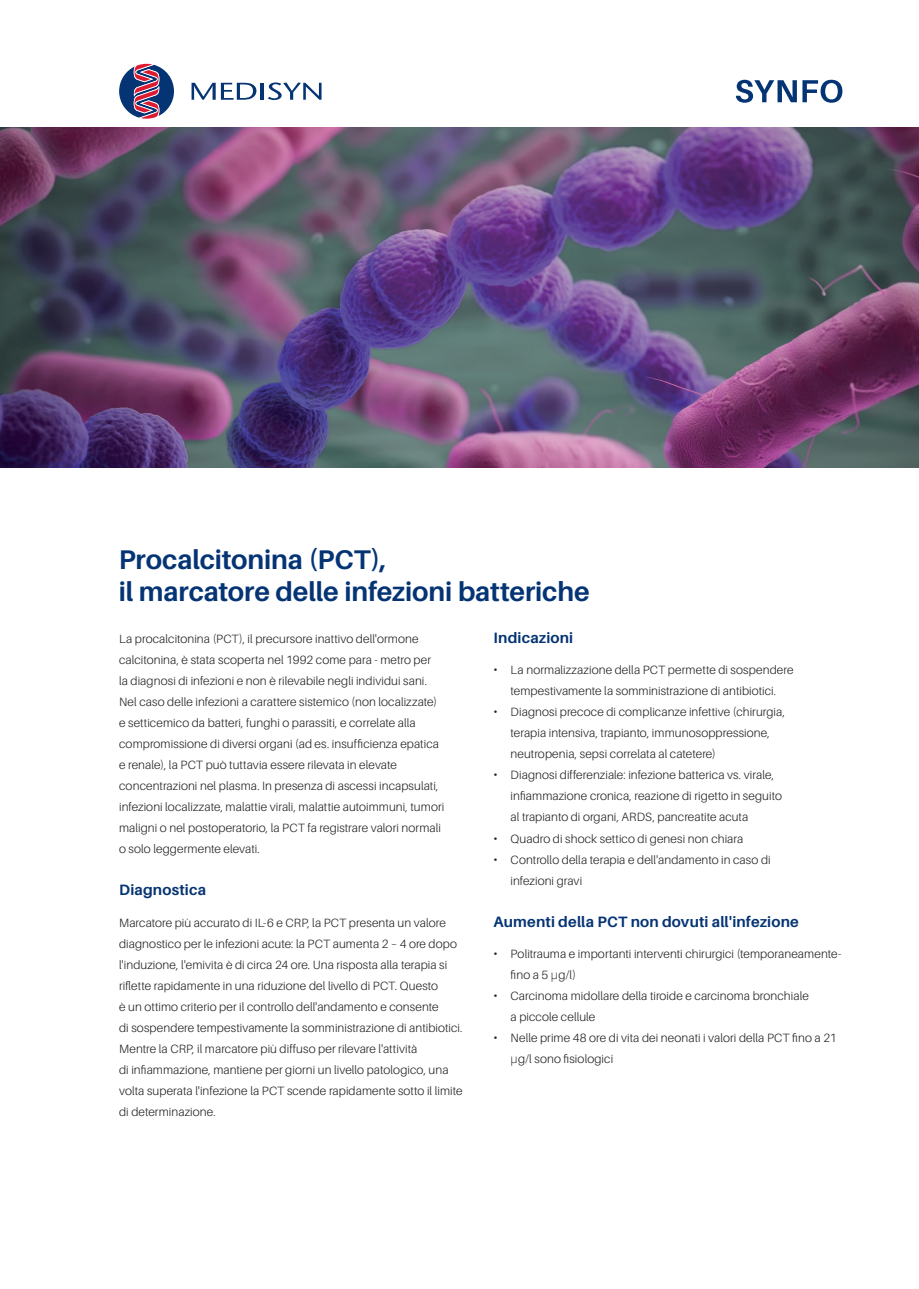
<style>
.page{position:relative;width:919px;height:1289px;background:#fff}
.page>*{position:absolute;margin:0;border:0;box-sizing:border-box;transform-origin:0 0}
.t1{font:700 27px/31.5px "Aileron";letter-spacing:-.005em;color:#053474}
.t2{font:700 15px "Aileron";letter-spacing:.01em;color:#053474}
.t3{font:300 12px/21px "Aileron";letter-spacing:.01em;color:#231f20}
.s1{font-size:24px}
.s2{font-family:"Open Sans"}
</style>
<div class="page">
<svg style="left:735px;top:80px;width:61px;height:23px"></svg>
<svg style="left:802px;top:80px;width:40px;height:23px"></svg>
<svg style="left:191px;top:83px;width:65px;height:17px"></svg>
<hr style="left:260px;top:83px;width:3px;height:17px;background:#053474">
<svg style="left:268px;top:82px;width:53px;height:18px"></svg>
<svg style="left:119px;top:64px;width:55px;height:55px"></svg>
<img style="left:0;top:128px;width:918px;height:340px">
<h1 class="t1" style="left:119px;top:544px;width:472px">Procalcitonina (PCT),<br>il marcatore delle infezioni batteriche</h1>
<p class="t3" style="left:119px;top:628px;width:327px">La procalcitonina (PCT), il precursore inattivo dell'ormone calcitonina, è stata scoperta nel 1992 come para - metro per<br>la diagnosi di infezioni e non è rilevabile negli individui sani.<br>Nel caso delle infezioni a carattere sistemico (non localizzate) e setticemico da batteri, funghi o parassiti, e correlate alla compromissione di diversi organi (ad es. insufficienza epatica e renale), la PCT può tuttavia essere rilevata in elevate concentrazioni nel plasma. In presenza di ascessi incapsulati, infezioni localizzate, malattie virali, malattie autoimmuni, tumori maligni o nel postoperatorio, la PCT fa registrare valori normali o solo leggermente elevati.</p>
<p class="t2" style="left:119px;top:881px;width:88px">Diagnostica</p>
<p class="t3" style="left:119px;top:912px;width:345px">Marcatore più accurato di IL-6 e CRP, la PCT presenta un valore diagnostico per le infezioni acute: la PCT aumenta 2 – 4 ore dopo l'induzione, l'emivita è di circa 24 ore. Una risposta alla terapia si riflette rapidamente in una riduzione del livello di PCT. Questo<br>è un ottimo criterio per il controllo dell'andamento e consente<br>di sospendere tempestivamente la somministrazione di antibiotici.<br>Mentre la CRP, il marcatore più diffuso per rilevare l'attività<br>di infiammazione, mantiene per giorni un livello patologico, una volta superata l'infezione la PCT scende rapidamente sotto il limite di determinazione.</p>
<p class="t2" style="left:493px;top:629px;width:81px">Indicazioni</p>
<p class="t3" style="left:493px;top:660px;width:301px"><span class="s1">·</span> La normalizzazione della PCT permette di sospendere</p>
<p class="t3" style="left:510px;top:681px;width:267px">tempestivamente la somministrazione di antibiotici.</p>
<p class="t3" style="left:493px;top:702px;width:293px"><span class="s1">·</span> Diagnosi precoce di complicanze infettive (chirurgia,</p>
<p class="t3" style="left:510px;top:723px;width:261px">terapia intensiva, trapianto, immunosoppressione,</p>
<p class="t3" style="left:510px;top:744px;width:207px">neutropenia, sepsi correlata al catetere)</p>
<p class="t3" style="left:493px;top:765px;width:282px"><span class="s1">·</span> Diagnosi differenziale: infezione batterica vs. virale,</p>
<p class="t3" style="left:510px;top:786px;width:273px">infiammazione cronica, reazione di rigetto in seguito</p>
<p class="t3" style="left:510px;top:807px;width:239px">al trapianto di organi, ARDS, pancreatite acuta</p>
<p class="t3" style="left:493px;top:828px;width:251px"><span class="s1">·</span> Quadro di shock settico di genesi non chiara</p>
<p class="t3" style="left:493px;top:849px;width:278px"><span class="s1">·</span> Controllo della terapia e dell'andamento in caso di</p>
<p class="t3" style="left:510px;top:870px;width:73px">infezioni gravi</p>
<p class="t2" style="left:493px;top:912px;width:307px">Aumenti della PCT non dovuti all'infezione</p>
<p class="t3" style="left:493px;top:943px;width:349px"><span class="s1">·</span> Politrauma e importanti interventi chirurgici (temporaneamente-</p>
<p class="t3" style="left:510px;top:964px;width:67px">fino a 5 <span class="s2">μ</span>g/l)</p>
<p class="t3" style="left:493px;top:985px;width:317px"><span class="s1">·</span> Carcinoma midollare della tiroide e carcinoma bronchiale</p>
<p class="t3" style="left:510px;top:1006px;width:86px">a piccole cellule</p>
<p class="t3" style="left:493px;top:1027px;width:344px"><span class="s1">·</span> Nelle prime 48 ore di vita dei neonati i valori della PCT fino a 21</p>
<p class="t3" style="left:510px;top:1048px;width:104px"><span class="s2">μ</span>g/l sono fisiologici</p>
</div>
